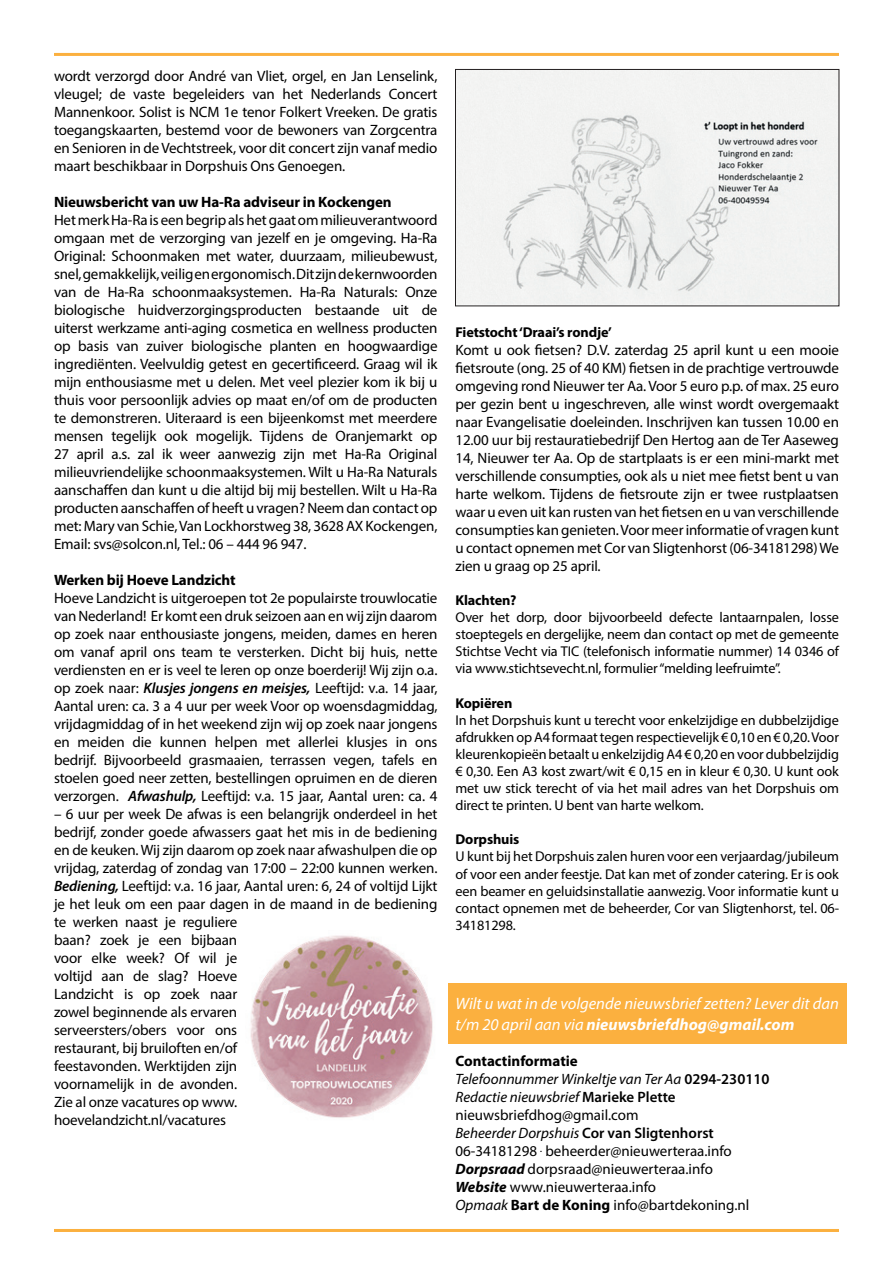
<style>
.page{position:relative;width:893px;height:1263px;background:#fff}
.page>*{position:absolute;margin:0;border:0;box-sizing:border-box;transform-origin:0 0}
.t1{font:italic 16.5px/21px "Myriad Pro";color:#fff}
.t2{font:15px/18px "Myriad Pro";letter-spacing:-.01em;color:#000;text-align:justify}
.t3{font:700 15px "Myriad Pro";letter-spacing:-.01em;color:#000}
.t4{font:14.25px/17.1px "Myriad Pro";letter-spacing:-.01em;color:#000;text-align:justify}
.t5{font:700 14.25px "Myriad Pro";letter-spacing:-.01em;color:#000}
.s1{font-weight:600;font-style:italic}
.s2{font-weight:700}
.s3{font-style:italic}
.s4{font-weight:600}
.s5{font-weight:700;font-style:italic}
</style>
<div class="page">
<div style="left:448px;top:983px;width:399px;height:60px;background:#fbb03f"></div>
<hr style="left:54px;top:53px;width:785px;height:3px;background:#fbb03f">
<hr style="left:54px;top:1229px;width:785px;height:3px;background:#fbb03f">
<img style="left:250px;top:935px;width:183px;height:183px">
<img style="left:457px;top:71px;width:380px;height:233px">
<div style="left:455px;top:69px;width:384px;height:237px;border:1px solid #231f20"></div>
<p class="t2" style="left:54px;top:66px;width:385px">wordt verzorgd door André van Vliet, orgel, en Jan Lenselink, vleugel; de vaste begeleiders van het Nederlands Concert Mannenkoor. Solist is NCM 1e tenor Folkert Vreeken. De gratis toegangskaarten, bestemd voor de bewoners van Zorgcentra en Senioren in de Vechtstreek, voor dit concert zijn vanaf medio maart beschikbaar in Dorpshuis Ons Genoegen.</p>
<p class="t3" style="left:54px;top:192px;width:339px">Nieuwsbericht van uw Ha-Ra adviseur in Kockengen</p>
<p class="t2" style="left:54px;top:210px;width:385px">Het merk Ha-Ra is een begrip als het gaat om milieuverantwoord omgaan met de verzorging van jezelf en je omgeving. Ha-Ra Original: Schoonmaken met water, duurzaam, milieubewust, snel, gemakkelijk, veilig en ergonomisch. Dit zijn de kernwoorden van de Ha-Ra schoonmaaksystemen. Ha-Ra Naturals: Onze biologische huidverzorgingsproducten bestaande uit de uiterst werkzame anti-aging cosmetica en wellness producten op basis van zuiver biologische planten en hoogwaardige ingrediënten. Veelvuldig getest en gecertificeerd. Graag wil ik mijn enthousiasme met u delen. Met veel plezier kom ik bij u thuis voor persoonlijk advies op maat en/of om de producten te demonstreren. Uiteraard is een bijeenkomst met meerdere mensen tegelijk ook mogelijk. Tijdens de Oranjemarkt op 27 april a.s. zal ik weer aanwezig zijn met Ha-Ra Original milieuvriendelijke schoonmaaksystemen. Wilt u Ha-Ra Naturals aanschaffen dan kunt u die altijd bij mij bestellen. Wilt u Ha-Ra producten aanschaffen of heeft u vragen? Neem dan contact op met: Mary van Schie, Van Lockhorstweg 38, 3628 AX Kockengen, Email: svs@solcon.nl, Tel.: 06 – 444 96 947.</p>
<p class="t3" style="left:54px;top:570px;width:183px">Werken bij Hoeve Landzicht</p>
<p class="t2" style="left:54px;top:588px;width:385px">Hoeve Landzicht is uitgeroepen tot 2e populairste trouwlocatie van Nederland! Er komt een druk seizoen aan en wij zijn daarom op zoek naar enthousiaste jongens, meiden, dames en heren om vanaf april ons team te versterken. Dicht bij huis, nette verdiensten en er is veel te leren op onze boerderij! Wij zijn o.a. op zoek naar: <span class="s1">Klusjes jongens en meisjes,</span> Leeftijd: v.a. 14 jaar, Aantal uren: ca. 3 a 4 uur per week Voor op woensdagmiddag, vrijdagmiddag of in het weekend zijn wij op zoek naar jongens en meiden die kunnen helpen met allerlei klusjes in ons bedrijf. Bijvoorbeeld grasmaaien, terrassen vegen, tafels en stoelen goed neer zetten, bestellingen opruimen en de dieren verzorgen. <span class="s1">Afwashulp,</span> Leeftijd: v.a. 15 jaar, Aantal uren: ca. 4</p>
<p class="t2" style="left:54px;top:804px;width:385px;text-align:left">– 6 uur per week De afwas is een belangrijk onderdeel in het bedrijf, zonder goede afwassers gaat het mis in de bediening en de keuken. Wij zijn daarom op zoek naar afwashulpen die op vrijdag, zaterdag of zondag van 17:00 – 22:00 kunnen werken.<br><span class="s1">Bediening,</span> Leeftijd: v.a. 16 jaar, Aantal uren: 6, 24 of voltijd Lijkt je het leuk om een paar dagen in de maand in de bediening te werken naast je reguliere<br>baan? zoek je een bijbaan<br>voor elke week? Of wil je<br>voltijd aan de slag? Hoeve<br>Landzicht is op zoek naar<br>zowel beginnende als ervaren<br>serveersters/obers voor ons<br>restaurant, bij bruiloften en/of<br>feestavonden. Werktijden zijn<br>voornamelijk in de avonden.<br>Zie al onze vacatures op www.<br>hoevelandzicht.nl/vacatures</p>
<p class="t5" style="left:455px;top:323px;width:158px">Fietstocht ‘Draai’s rondje’</p>
<p class="t2" style="left:455px;top:340px;width:385px">Komt u ook fietsen? D.V. zaterdag 25 april kunt u een mooie fietsroute (ong. 25 of 40 KM) fietsen in de prachtige vertrouwde omgeving rond Nieuwer ter Aa. Voor 5 euro p.p. of max. 25 euro per gezin bent u ingeschreven, alle winst wordt overgemaakt naar Evangelisatie doeleinden. Inschrijven kan tussen 10.00 en 12.00 uur bij restauratiebedrijf Den Hertog aan de Ter Aaseweg 14, Nieuwer ter Aa. Op de startplaats is er een mini-markt met verschillende consumpties, ook als u niet mee fietst bent u van harte welkom. Tijdens de fietsroute zijn er twee rustplaatsen waar u even uit kan rusten van het fietsen en u van verschillende consumpties kan genieten. Voor meer informatie of vragen kunt u contact opnemen met Cor van Sligtenhorst (06-34181298) We zien u graag op 25 april.</p>
<p class="t5" style="left:455px;top:591px;width:63px">Klachten?</p>
<p class="t4" style="left:455px;top:608px;width:385px">Over het dorp, door bijvoorbeeld defecte lantaarnpalen, losse stoeptegels en dergelijke, neem dan contact op met de gemeente Stichtse Vecht via TIC (telefonisch informatie nummer) 14 0346 of via www.stichtsevecht.nl, formulier “melding leefruimte”.</p>
<p class="t5" style="left:455px;top:693px;width:58px">Kopiëren</p>
<p class="t4" style="left:455px;top:711px;width:385px">In het Dorpshuis kunt u terecht voor enkelzijdige en dubbelzijdige afdrukken op A4 formaat tegen respectievelijk € 0,10 en € 0,20. Voor kleurenkopieën betaalt u enkelzijdig A4 € 0,20 en voor dubbelzijdig € 0,30. Een A3 kost zwart/wit € 0,15 en in kleur € 0,30. U kunt ook met uw stick terecht of via het mail adres van het Dorpshuis om direct te printen. U bent van harte welkom.</p>
<p class="t5" style="left:455px;top:830px;width:65px">Dorpshuis</p>
<p class="t4" style="left:455px;top:848px;width:385px">U kunt bij het Dorpshuis zalen huren voor een verjaardag/jubileum of voor een ander feestje. Dat kan met of zonder catering. Er is ook een beamer en geluidsinstallatie aanwezig. Voor informatie kunt u contact opnemen met de beheerder, Cor van Sligtenhorst, tel. 06- 34181298.</p>
<p class="t1" style="left:455px;top:992px;width:385px">Wilt u wat in de volgende nieuwsbrief zetten? Lever dit dan t/m 20 april aan via <span class="s2">nieuwsbriefdhog@gmail.com</span></p>
<p class="t2" style="left:455px;top:1051px;width:315px;text-align:left"><span class="s2">Contactinformatie<br></span><span class="s3">Telefoonnummer Winkeltje van Ter Aa</span> <span class="s4">0294-230110<br></span><span class="s3">Redactie nieuwsbrief</span> <span class="s4">Marieke Plette </span>nieuwsbriefdhog@gmail.com<br><span class="s3">Beheerder Dorpshuis</span> <span class="s4">Cor van Sligtenhorst </span>06-34181298 . beheerder@nieuwerteraa.info <span class="s5">Dorpsraad</span> dorpsraad@nieuwerteraa.info<br><span class="s5">Website</span> www.nieuwerteraa.info<br><span class="s3">Opmaak</span> <span class="s2">Bart de Koning</span> info@bartdekoning.nl</p>
</div>
